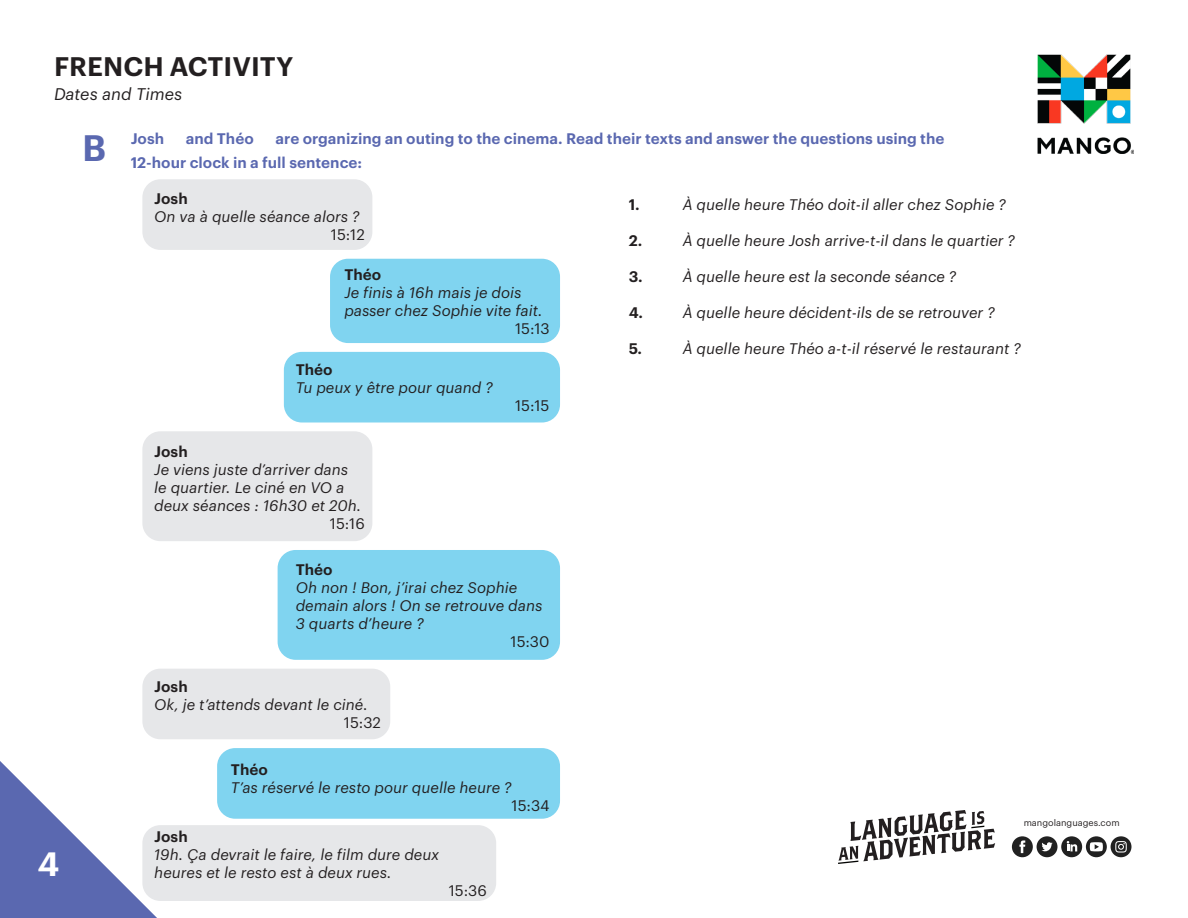
<style>
.page{position:relative;width:1188px;height:918px;background:#fff}
.page>*{position:absolute;margin:0;border:0;box-sizing:border-box;transform-origin:0 0}
.t1{font:600 36px "Graphik LCG";color:#5a68b0}
.t2{font:600 33px "Graphik LCG";color:#fff}
.t3{font:600 26.25px "Graphik LCG";color:#231f20}
.t4{font:italic 16.5px "Graphik LCG";color:#231f20}
.t5{font:italic 15px/18px "Graphik LCG";color:#231f20}
.t6{font:600 15px "Graphik LCG";color:#5a68b0}
.t7{font:15px "Graphik LCG";color:#231f20}
.t8{font:600 15px "Graphik LCG";color:#231f20}
.t9{font:9px "Graphik LCG";color:#231f20}
.s1{font-weight:600;font-style:normal}
</style>
<div class="page">
<img style="left:1038px;top:54px;width:96px;height:100px">
<div style="left:142px;top:179px;width:230px;height:71px;background:#e6e7e9;border-radius:18px"></div>
<div style="left:142px;top:431px;width:230px;height:110px;background:#e6e7e9;border-radius:18px"></div>
<div style="left:330px;top:259px;width:230px;height:84px;background:#80d4f0;border-radius:18px"></div>
<div style="left:284px;top:352px;width:276px;height:71px;background:#80d4f0;border-radius:18px"></div>
<div style="left:278px;top:550px;width:282px;height:110px;background:#80d4f0;border-radius:18px"></div>
<div style="left:142px;top:669px;width:248px;height:70px;background:#e6e7e9;border-radius:18px"></div>
<div style="left:142px;top:825px;width:354px;height:76px;background:#e6e7e9;border-radius:18px"></div>
<svg style="left:1086px;top:836px;width:21px;height:21px"></svg>
<svg style="left:1090px;top:842px;width:13px;height:9px"></svg>
<div style="left:1037px;top:836px;width:20px;height:21px;background:#212121;border-radius:10px"></div>
<svg style="left:1041px;top:842px;width:12px;height:9px"></svg>
<div style="left:1061px;top:836px;width:21px;height:21px;background:#212121;border-radius:10px"></div>
<svg style="left:1067px;top:841px;width:10px;height:10px"></svg>
<div style="left:1012px;top:836px;width:21px;height:21px;background:#212121;border-radius:10px"></div>
<svg style="left:1019px;top:840px;width:6px;height:13px"></svg>
<div style="left:1111px;top:836px;width:20px;height:21px;background:#212121;border-radius:10px"></div>
<svg style="left:1115px;top:841px;width:12px;height:12px"></svg>
<svg style="left:0;top:761px;width:157px;height:157px"></svg>
<div style="left:217px;top:748px;width:343px;height:71px;background:#80d4f0;border-radius:18px"></div>
<svg style="left:838px;top:810px;width:157px;height:54px"></svg>
<p class="t3" style="left:54px;top:47px;width:241px">FRENCH ACTIVITY</p>
<p class="t4" style="left:54px;top:82px;width:130px">Dates and Times</p>
<p class="t1" style="left:82px;top:120px;width:26px">B</p>
<h5 class="t6" style="left:131px;top:127px;width:35px">Josh</h5>
<h5 class="t6" style="left:186px;top:127px;width:70px">and Théo</h5>
<h5 class="t6" style="left:276px;top:127px;width:670px">are organizing an outing to the cinema. Read their texts and answer the questions using the</h5>
<p class="t6" style="left:131px;top:151px;width:233px">12-hour clock in a full sentence:</p>
<p class="t8" style="left:154px;top:187px;width:35px">Josh</p>
<p class="t5" style="left:154px;top:206px;width:207px">On va à quelle séance alors ?</p>
<p class="t7" style="left:331px;top:223px;width:35px">15:12</p>
<p class="t8" style="left:629px;top:193px;width:12px">1.</p>
<p class="t5" style="left:683px;top:194px;width:325px">À quelle heure Théo doit-il aller chez Sophie ?</p>
<p class="t8" style="left:629px;top:229px;width:15px">2.</p>
<p class="t5" style="left:683px;top:230px;width:334px">À quelle heure Josh arrive-t-il dans le quartier ?</p>
<p class="t8" style="left:629px;top:265px;width:15px">3.</p>
<p class="t5" style="left:683px;top:266px;width:275px">À quelle heure est la seconde séance ?</p>
<p class="t8" style="left:629px;top:301px;width:16px">4.</p>
<p class="t5" style="left:683px;top:302px;width:314px">À quelle heure décident-ils de se retrouver ?</p>
<p class="t8" style="left:629px;top:337px;width:15px">5.</p>
<p class="t5" style="left:683px;top:338px;width:340px">À quelle heure Théo a-t-il réservé le restaurant ?</p>
<p class="t8" style="left:344px;top:263px;width:38px">Théo</p>
<p class="t5" style="left:344px;top:282px;width:179px">Je finis à 16h mais je dois</p>
<p class="t5" style="left:344px;top:300px;width:200px">passer chez Sophie vite fait.</p>
<p class="t7" style="left:515px;top:317px;width:36px">15:13</p>
<p class="t5" style="left:296px;top:359px;width:199px"><span class="s1">Théo<br></span>Tu peux y être pour quand ?</p>
<p class="t7" style="left:515px;top:394px;width:36px">15:15</p>
<p class="t8" style="left:154px;top:440px;width:35px">Josh</p>
<p class="t5" style="left:154px;top:459px;width:196px">Je viens juste d’arriver dans</p>
<p class="t5" style="left:154px;top:477px;width:192px">le quartier. Le ciné en VO a</p>
<p class="t5" style="left:154px;top:495px;width:209px">deux séances : 16h30 et 20h.</p>
<p class="t7" style="left:330px;top:512px;width:36px">15:16</p>
<p class="t8" style="left:296px;top:558px;width:38px">Théo</p>
<p class="t5" style="left:296px;top:577px;width:223px">Oh non ! Bon, j’irai chez Sophie</p>
<p class="t5" style="left:296px;top:595px;width:248px">demain alors ! On se retrouve dans</p>
<p class="t5" style="left:296px;top:613px;width:130px">3 quarts d’heure ?</p>
<p class="t7" style="left:511px;top:630px;width:41px">15:30</p>
<p class="t8" style="left:154px;top:675px;width:35px">Josh</p>
<p class="t5" style="left:154px;top:694px;width:215px">Ok, je t’attends devant le ciné.</p>
<p class="t7" style="left:344px;top:711px;width:39px">15:32</p>
<p class="t8" style="left:231px;top:758px;width:38px">Théo</p>
<p class="t5" style="left:231px;top:777px;width:282px">T’as réservé le resto pour quelle heure ?</p>
<p class="t2" style="left:37px;top:839px;width:24px">4</p>
<p class="t5" style="left:154px;top:826px;width:286px"><span class="s1">Josh<br></span>19h. Ça devrait le faire, le film dure deux heures et le resto est à deux rues.</p>
<p class="t7" style="left:449px;top:879px;width:40px">15:36</p>
<p class="t7" style="left:512px;top:794px;width:39px">15:34</p>
<p class="t9" style="left:1024px;top:816px;width:98px">mangolanguages.com</p>
</div>
